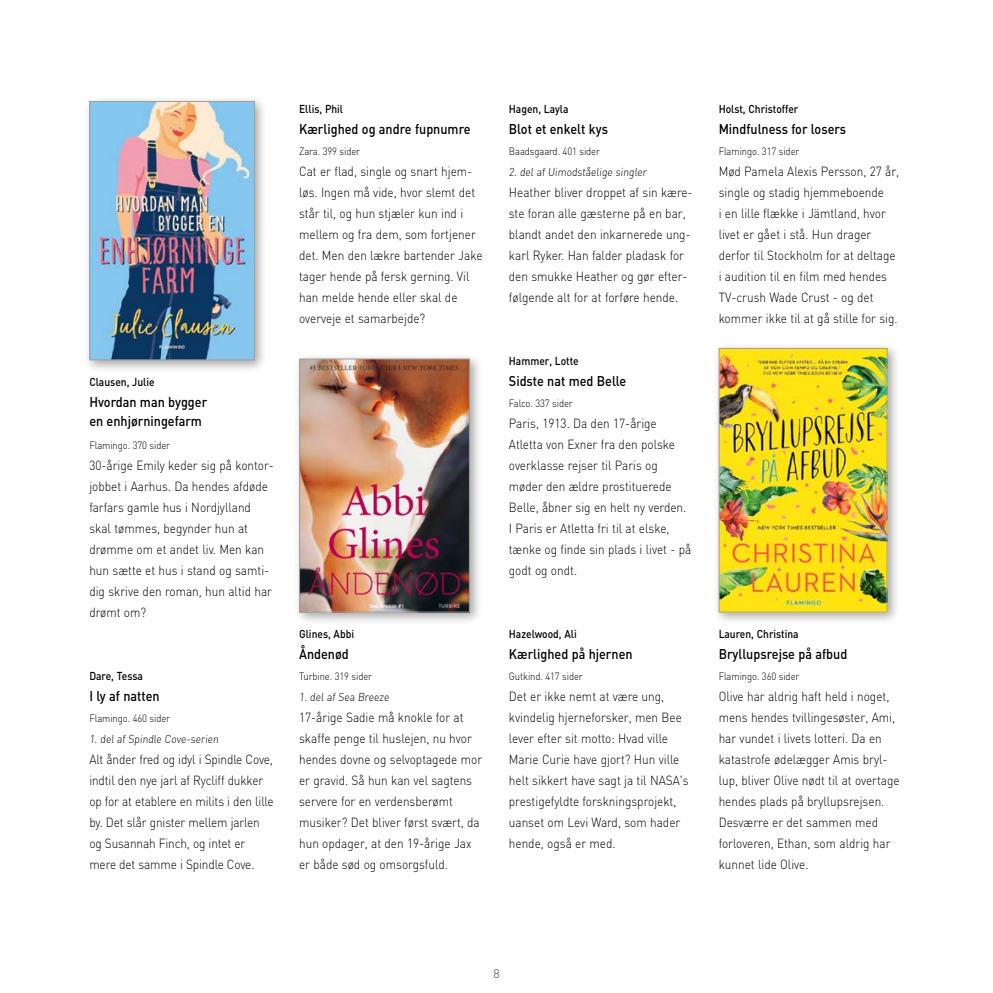
<style>
.page{position:relative;width:993px;height:993px;background:#fff}
.page>*{position:absolute;margin:0;border:0;box-sizing:border-box;transform-origin:0 0}
.id176{font:500 14px/19.2px "DIN";color:#000;scale:.9 1}
.id177{font:300 13.12px/21px "DIN";color:#000;scale:.9 1}
.t1{font:300 12.25px "DIN";color:#494540}
.id175{font:500 11.38px "DIN";color:#000;scale:.9 1}
.id2115{font:300 11.38px "DIN";color:#000;scale:.9 1}
.id178{font:300 10.5px "DIN";letter-spacing:-.01em;color:#000;scale:.9 1}
</style>
<div class="page">
<div style="left:84px;top:95px;width:183px;height:278px;background:#000;opacity:.35"></div>
<img style="left:91px;top:103px;width:162px;height:255px">
<div style="left:89px;top:101px;width:166px;height:259px;border:1px solid #a0a09d"></div>
<div style="left:293px;top:353px;width:189px;height:272px;background:#000;opacity:.35"></div>
<img style="left:301px;top:360px;width:166px;height:250px">
<div style="left:299px;top:358px;width:170px;height:254px;border:1px solid #a0a09d"></div>
<div style="left:712px;top:342px;width:187px;height:282px;background:#000;opacity:.35"></div>
<img style="left:720px;top:350px;width:165px;height:260px">
<div style="left:718px;top:348px;width:169px;height:264px;border:1px solid #a0a09d"></div>
<p class="id175" style="left:89px;top:374px;width:74px">Clausen, Julie</p>
<p class="id176" style="left:89px;top:391px;width:132px">Hvordan man bygger en enhjørningefarm</p>
<p class="id178" style="left:89px;top:438px;width:91px">Flamingo. 370 sider</p>
<p class="id177" style="left:89px;top:454px;width:206px">30-årige Emily keder sig på kontor&shy;jobbet i Aarhus. Da hendes afdøde farfars gamle hus i Nordjylland skal tømmes, begynder hun at drømme om et andet liv. Men kan hun sætte et hus i stand og samti&shy;dig skrive den roman, hun altid har drømt om?</p>
<p class="id175" style="left:89px;top:668px;width:61px">Dare, Tessa</p>
<p class="id176" style="left:89px;top:685px;width:80px">I ly af natten</p>
<p class="id178" style="left:89px;top:711px;width:91px">Flamingo. 460 sider</p>
<p class="id2115" style="left:89px;top:732px;width:147px">1. del af Spindle Cove-serien</p>
<p class="id177" style="left:89px;top:748px;width:206px">Alt ånder fred og idyl i Spindle Cove, indtil den nye jarl af Rycliff dukker op for at etablere en milits i den lille by. Det slår gnister mellem jarlen og Susannah Finch, og intet er mere det samme i Spindle Cove.</p>
<p class="id175" style="left:299px;top:101px;width:50px">Ellis, Phil</p>
<p class="id176" style="left:299px;top:118px;width:192px">Kærlighed og andre fupnumre</p>
<p class="id178" style="left:299px;top:144px;width:69px">Zara. 399 sider</p>
<p class="id177" style="left:299px;top:160px;width:205px">Cat er flad, single og snart hjem&shy;løs. Ingen må vide, hvor slemt det står til, og hun stjæler kun ind i mellem og fra dem, som fortjener det. Men den lækre bartender Jake tager hende på fersk gerning. Vil han melde hende eller skal de overveje et samarbejde?</p>
<p class="id175" style="left:299px;top:626px;width:62px">Glines, Abbi</p>
<p class="id176" style="left:299px;top:643px;width:57px">Åndenød</p>
<p class="id178" style="left:299px;top:669px;width:83px">Turbine. 319 sider</p>
<p class="id2115" style="left:299px;top:690px;width:103px">1. del af Sea Breeze</p>
<p class="id177" style="left:299px;top:706px;width:205px">17-årige Sadie må knokle for at skaffe penge til huslejen, nu hvor hendes dovne og selvoptagede mor er gravid. Så hun kan vel sagtens servere for en verdensberømt musiker? Det bliver først svært, da hun opdager, at den 19-årige Jax er både sød og omsorgsfuld.</p>
<p class="id175" style="left:508px;top:101px;width:68px">Hagen, Layla</p>
<p class="id176" style="left:508px;top:118px;width:111px">Blot et enkelt kys</p>
<p class="id178" style="left:508px;top:144px;width:103px">Baadsgaard. 401 sider</p>
<p class="id2115" style="left:508px;top:165px;width:156px">2. del af Uimodståelige singler</p>
<p class="id177" style="left:508px;top:181px;width:205px">Heather bliver droppet af sin kære&shy;ste foran alle gæsterne på en bar, blandt andet den inkarnerede ung&shy;karl Ryker. Han falder pladask for den smukke Heather og gør efter&shy;følgende alt for at forføre hende.</p>
<p class="id175" style="left:508px;top:353px;width:79px">Hammer, Lotte</p>
<p class="id176" style="left:508px;top:370px;width:132px">Sidste nat med Belle</p>
<p class="id178" style="left:508px;top:396px;width:72px">Falco. 337 sider</p>
<p class="id177" style="left:508px;top:412px;width:204px">Paris, 1913. Da den 17-årige<br>Atletta von Exner fra den polske overklasse rejser til Paris og møder den ældre prostituerede<br>Belle, åbner sig en helt ny verden.<br>I Paris er Atletta fri til at elske, tænke og finde sin plads i livet - på godt og ondt.</p>
<p class="id175" style="left:508px;top:626px;width:77px">Hazelwood, Ali</p>
<p class="id176" style="left:508px;top:643px;width:139px">Kærlighed på hjernen</p>
<p class="id178" style="left:508px;top:669px;width:84px">Gutkind. 417 sider</p>
<p class="id177" style="left:508px;top:685px;width:201px">Det er ikke nemt at være ung, kvindelig hjerneforsker, men Bee lever efter sit motto: Hvad ville<br>Marie Curie have gjort? Hun ville helt sikkert have sagt ja til NASA's prestigefyldte forskningsprojekt, uanset om Levi Ward, som hader hende, også er med.</p>
<p class="id175" style="left:718px;top:101px;width:90px">Holst, Christoffer</p>
<p class="id176" style="left:718px;top:118px;width:143px">Mindfulness for losers</p>
<p class="id178" style="left:718px;top:144px;width:91px">Flamingo. 317 sider</p>
<p class="id177" style="left:718px;top:160px;width:202px">Mød Pamela Alexis Persson, 27 år, single og stadig hjemmeboende<br>i en lille flække i Jämtland, hvor livet er gået i stå. Hun drager derfor til Stockholm for at deltage i audition til en film med hendes<br>TV-crush Wade Crust - og det kommer ikke til at gå stille for sig.</p>
<p class="id175" style="left:718px;top:626px;width:90px">Lauren, Christina</p>
<p class="id176" style="left:718px;top:643px;width:144px">Bryllupsrejse på afbud</p>
<p class="id178" style="left:718px;top:669px;width:91px">Flamingo. 360 sider</p>
<p class="id177" style="left:718px;top:685px;width:202px">Olive har aldrig haft held i noget, mens hendes tvillingesøster, Ami, har vundet i livets lotteri. Da en katastrofe ødelægger Amis bryl&shy;lup, bliver Olive nødt til at overtage hendes plads på bryllupsrejsen.<br>Desværre er det sammen med forloveren, Ethan, som aldrig har kunnet lide Olive.</p>
<p class="t1" style="left:493px;top:965px;width:8px">8</p>
</div>
